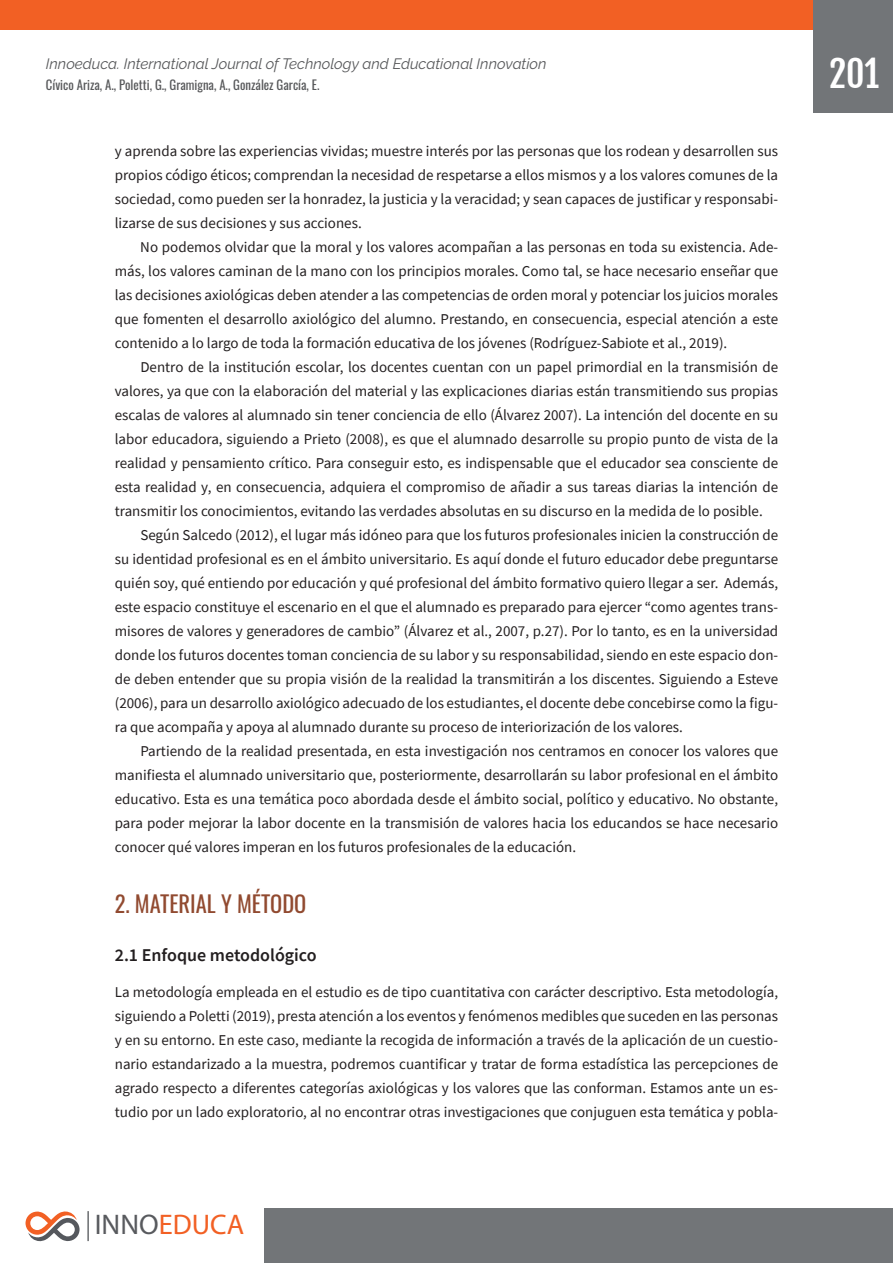
<style>
.page{position:relative;width:893px;height:1263px;background:#fff}
.page>*{position:absolute;margin:0;border:0;box-sizing:border-box;transform-origin:0 0}
.t1{font:36px "Fjalla One";color:#fff}
.t2{font:28.5px "Myriad Pro";color:#f26024}
.t3{font:22.5px "Oswald";color:#914a30}
.t4{font:600 18px "Source Sans Pro";color:#231f20}
.t5{font:15px/24px "Source Sans Pro";color:#231f20;text-align:justify}
.t6{font:italic 15px "Raleway";color:#57585a}
.t7{font:12.75px "Oswald";color:#57585a}
.s1{color:#585a5e}
</style>
<div class="page">
<div style="left:0;top:0;width:893px;height:30px;background:#f26024"></div>
<div style="left:814px;top:0;width:79px;height:112px;background:#727578"></div>
<div style="left:264px;top:1209px;width:629px;height:54px;background:#727578"></div>
<img style="left:87px;top:1211px;width:2px;height:30px">
<svg style="left:26px;top:1211px;width:54px;height:30px"></svg>
<p class="t6" style="left:46px;top:55px;width:502px">Innoeduca. International Journal of Technology and Educational Innovation</p>
<p class="t7" style="left:46px;top:74px;width:275px">Cívico Ariza, A., Poletti, G., Gramigna, A., González García, E.</p>
<p class="t5" style="left:115px;top:139px;width:665px">y aprenda sobre las experiencias vividas; muestre interés por las personas que los rodean y desarrollen sus propios código éticos; comprendan la necesidad de respetarse a ellos mismos y a los valores comunes de la sociedad, como pueden ser la honradez, la justicia y la veracidad; y sean capaces de justificar y responsabi&shy;lizarse de sus decisiones y sus acciones.</p>
<p class="t5" style="left:115px;top:235px;width:665px;text-indent:26px">No podemos olvidar que la moral y los valores acompañan a las personas en toda su existencia. Ade&shy;más, los valores caminan de la mano con los principios morales. Como tal, se hace necesario enseñar que las decisiones axiológicas deben atender a las competencias de orden moral y potenciar los juicios morales que fomenten el desarrollo axiológico del alumno. Prestando, en consecuencia, especial atención a este contenido a lo largo de toda la formación educativa de los jóvenes (Rodríguez-Sabiote et al., 2019).</p>
<p class="t5" style="left:115px;top:355px;width:665px;text-indent:26px">Dentro de la institución escolar, los docentes cuentan con un papel primordial en la transmisión de valores, ya que con la elaboración del material y las explicaciones diarias están transmitiendo sus propias escalas de valores al alumnado sin tener conciencia de ello (Álvarez 2007). La intención del docente en su labor educadora, siguiendo a Prieto (2008), es que el alumnado desarrolle su propio punto de vista de la realidad y pensamiento crítico. Para conseguir esto, es indispensable que el educador sea consciente de esta realidad y, en consecuencia, adquiera el compromiso de añadir a sus tareas diarias la intención de transmitir los conocimientos, evitando las verdades absolutas en su discurso en la medida de lo posible.</p>
<p class="t5" style="left:115px;top:523px;width:665px;text-indent:26px">Según Salcedo (2012), el lugar más idóneo para que los futuros profesionales inicien la construcción de su identidad profesional es en el ámbito universitario. Es aquí donde el futuro educador debe preguntarse quién soy, qué entiendo por educación y qué profesional del ámbito formativo quiero llegar a ser. Además, este espacio constituye el escenario en el que el alumnado es preparado para ejercer “como agentes trans&shy;misores de valores y generadores de cambio” (Álvarez et al., 2007, p.27). Por lo tanto, es en la universidad donde los futuros docentes toman conciencia de su labor y su responsabilidad, siendo en este espacio don&shy;de deben entender que su propia visión de la realidad la transmitirán a los discentes. Siguiendo a Esteve (2006), para un desarrollo axiológico adecuado de los estudiantes, el docente debe concebirse como la figu&shy;ra que acompaña y apoya al alumnado durante su proceso de interiorización de los valores.</p>
<p class="t5" style="left:115px;top:739px;width:665px;text-indent:26px">Partiendo de la realidad presentada, en esta investigación nos centramos en conocer los valores que manifiesta el alumnado universitario que, posteriormente, desarrollarán su labor profesional en el ámbito educativo. Esta es una temática poco abordada desde el ámbito social, político y educativo. No obstante, para poder mejorar la labor docente en la transmisión de valores hacia los educandos se hace necesario conocer qué valores imperan en los futuros profesionales de la educación.</p>
<h3 class="t3" style="left:115px;top:884px;width:193px">2. MATERIAL Y MÉTODO</h3>
<p class="t4" style="left:115px;top:943px;width:203px">2.1 Enfoque metodológico</p>
<p class="t5" style="left:115px;top:980px;width:665px">La metodología empleada en el estudio es de tipo cuantitativa con carácter descriptivo. Esta metodología, siguiendo a Poletti (2019), presta atención a los eventos y fenómenos medibles que suceden en las personas y en su entorno. En este caso, mediante la recogida de información a través de la aplicación de un cuestio&shy;nario estandarizado a la muestra, podremos cuantificar y tratar de forma estadística las percepciones de agrado respecto a diferentes categorías axiológicas y los valores que las conforman. Estamos ante un es&shy;tudio por un lado exploratorio, al no encontrar otras investigaciones que conjuguen esta temática y pobla-</p>
<h2 class="t2" style="left:95px;top:1207px;width:151px"><span class="s1">INNO</span>EDUCA</h2>
<h1 class="t1" style="left:829px;top:52px;width:52px">201</h1>
</div>
